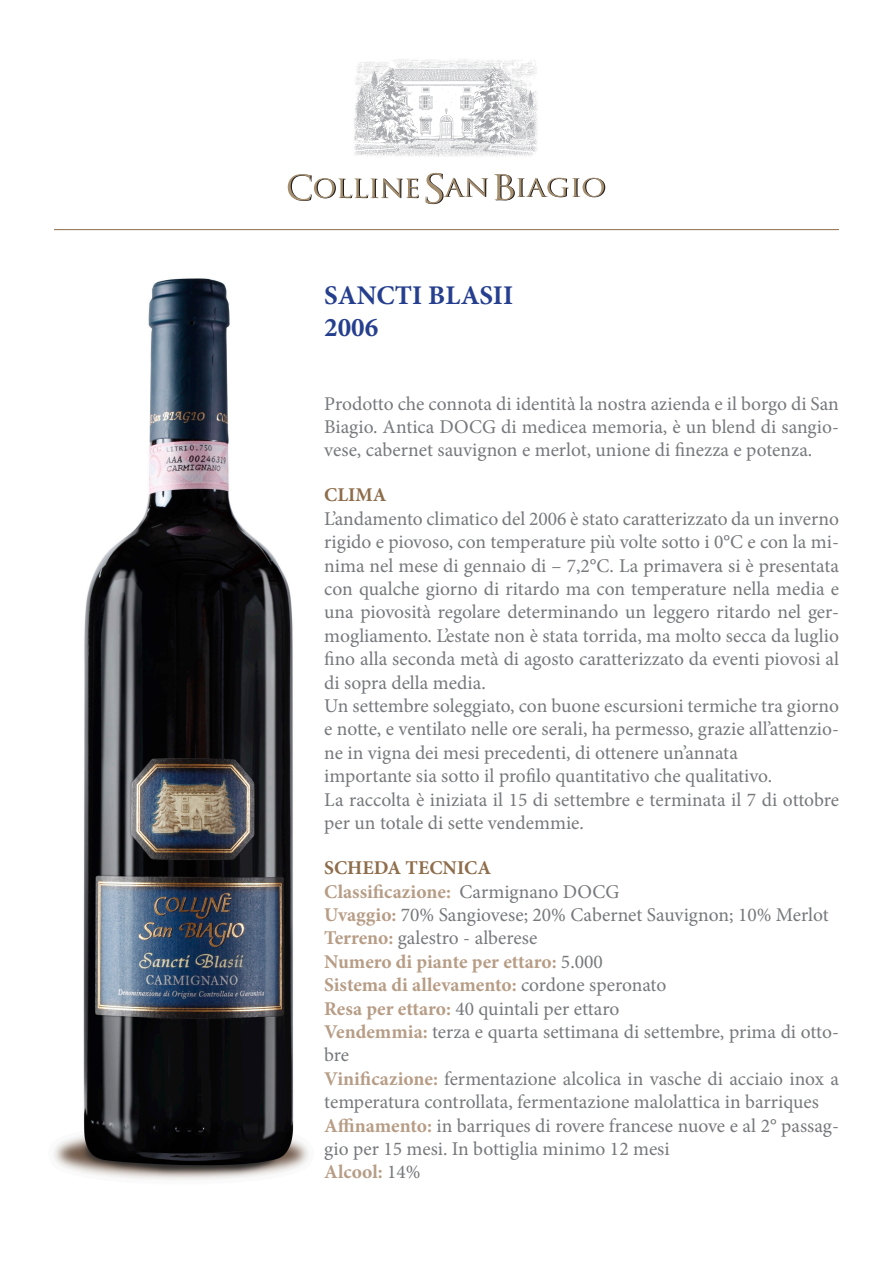
<style>
.page{position:relative;width:893px;height:1263px;background:#fff}
.page>*{position:absolute;margin:0;border:0;box-sizing:border-box;transform-origin:0 0}
.t1{font:700 27px "Minion Pro";color:#253f8e}
.t2{font:19.5px/23.4px "Minion Pro";color:#76787b}
.t3{font:700 19.5px "Minion Pro";color:#b79d86}
.t4{font:700 19.5px "Minion Pro";color:#8e6d4b}
.s1{font-weight:400;color:#76787b}
.s2{font-weight:700;color:#b79d86}
</style>
<div class="page">
<svg style="left:425px;top:173px;width:63px;height:31px"></svg>
<svg style="left:494px;top:174px;width:111px;height:26px"></svg>
<svg style="left:288px;top:174px;width:131px;height:27px"></svg>
<img style="left:354px;top:59px;width:183px;height:98px">
<img style="left:53px;top:230px;width:271px;height:950px">
<hr style="left:54px;top:229px;width:785px;height:1px;background:#8e6d4b">
<p class="t1" style="left:324px;top:276px;width:191px">SANCTI BLASII</p>
<p class="t1" style="left:324px;top:308px;width:55px">2006</p>
<p class="t2" style="left:324px;top:392px;width:516px;text-align:justify">Prodotto che connota di identità la nostra azienda e il borgo di San Biagio. Antica DOCG di medicea memoria, è un blend di sangio&shy;vese, cabernet sauvignon e merlot, unione di finezza e potenza.</p>
<p class="t4" style="left:324px;top:481px;width:64px">CLIMA</p>
<p class="t2" style="left:324px;top:507px;width:516px;text-align:justify">L’andamento climatico del 2006 è stato caratterizzato da un inverno rigido e piovoso, con temperature più volte sotto i 0°C e con la mi&shy;nima nel mese di gennaio di – 7,2°C. La primavera si è presentata con qualche giorno di ritardo ma con temperature nella media e una piovosità regolare determinando un leggero ritardo nel ger&shy;mogliamento. L’estate non è stata torrida, ma molto secca da luglio fino alla seconda metà di agosto caratterizzato da eventi piovosi al di sopra della media.</p>
<p class="t2" style="left:324px;top:694px;width:516px;text-align:justify">Un settembre soleggiato, con buone escursioni termiche tra giorno e notte, e ventilato nelle ore serali, ha permesso, grazie all’attenzio&shy;ne in vigna dei mesi precedenti, di ottenere un’annata</p>
<p class="t2" style="left:324px;top:764px;width:449px">importante sia sotto il profilo quantitativo che qualitativo.</p>
<p class="t2" style="left:324px;top:788px;width:516px">La raccolta è iniziata il 15 di settembre e terminata il 7 di ottobre per un totale di sette vendemmie.</p>
<p class="t4" style="left:324px;top:854px;width:168px">SCHEDA TECNICA</p>
<p class="t3" style="left:324px;top:877px;width:297px">Classificazione: <span class="s1">Carmignano DOCG</span></p>
<p class="t2" style="left:324px;top:903px;width:506px"><span class="s2">Uvaggio:</span> 70% Sangiovese; 20% Cabernet Sauvignon; 10% Merlot</p>
<p class="t2" style="left:324px;top:926px;width:215px"><span class="s2">Terreno:</span> galestro - alberese</p>
<p class="t3" style="left:324px;top:948px;width:280px">Numero di piante per ettaro: <span class="s1">5.000</span></p>
<p class="t3" style="left:324px;top:971px;width:344px">Sistema di allevamento: <span class="s1">cordone speronato</span></p>
<p class="t2" style="left:324px;top:997px;width:297px"><span class="s2">Resa per ettaro:</span> 40 quintali per ettaro</p>
<p class="t2" style="left:324px;top:1020px;width:516px"><span class="s2">Vendemmia:</span> terza e quarta settimana di settembre, prima di otto&shy;bre</p>
<p class="t2" style="left:324px;top:1067px;width:516px"><span class="s2">Vinificazione:</span> fermentazione alcolica in vasche di acciaio inox a temperatura controllata, fermentazione malolattica in barriques</p>
<p class="t2" style="left:324px;top:1114px;width:516px"><span class="s2">Affinamento:</span> in barriques di rovere francese nuove e al 2° passag&shy;gio per 15 mesi. In bottiglia minimo 12 mesi</p>
<p class="t3" style="left:324px;top:1158px;width:98px">Alcool: <span class="s1">14%</span></p>
</div>
